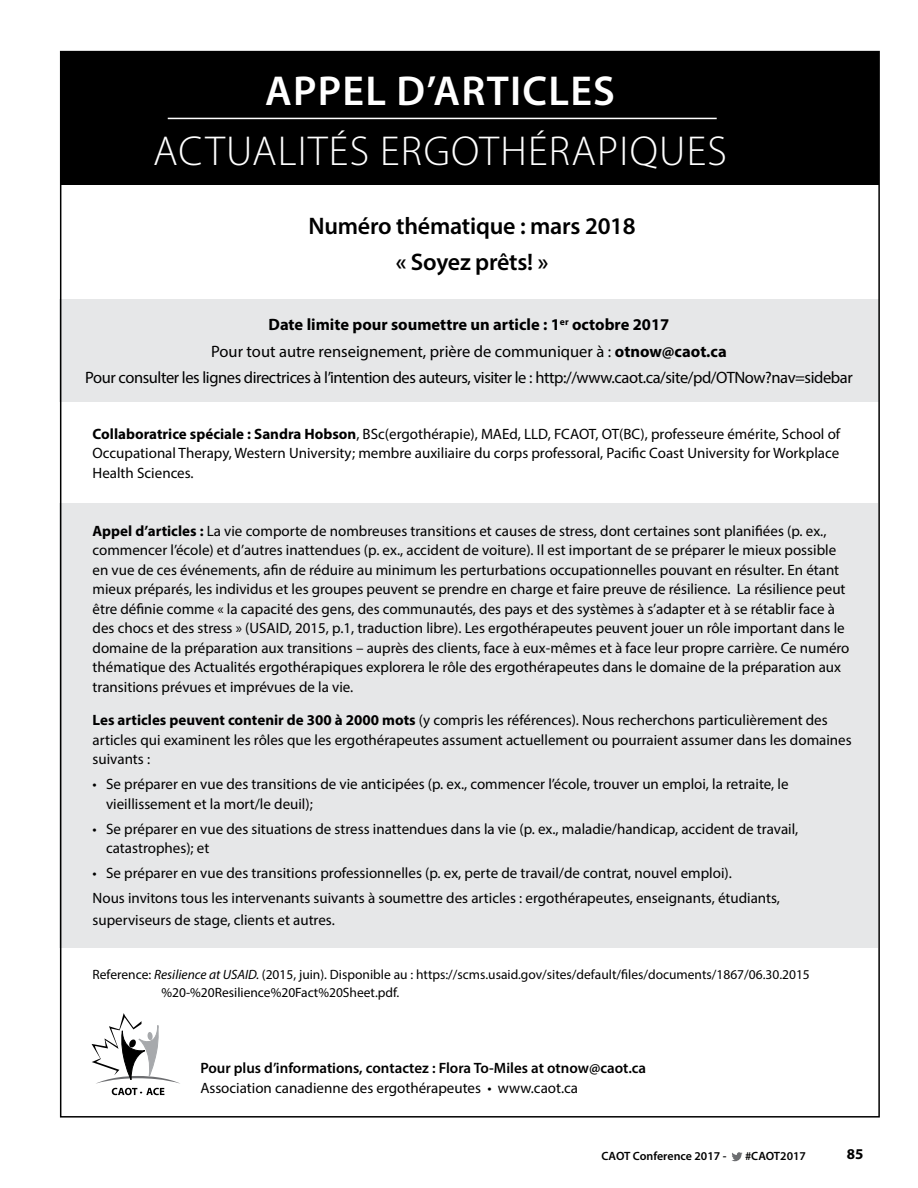
<style>
.page{position:relative;width:918px;height:1188px;background:#fff}
.page>*{position:absolute;margin:0;border:0;box-sizing:border-box;transform-origin:0 0}
.t1{font:300 42px "Myriad Pro";letter-spacing:.03em;color:#fff}
.t2{font:600 42px "Myriad Pro";letter-spacing:.03em;color:#fff}
.t3{font:600 24px "Myriad Pro";letter-spacing:-.01em;color:#000}
.t4{font:16.5px "Myriad Pro";letter-spacing:-.025em;color:#000}
.t5{font:16.5px "Myriad Pro";color:#000}
.t6{font:700 16.5px "Myriad Pro";color:#000}
.t7{font:15px/19.5px "Myriad Pro";color:#000}
.t8{font:600 15px "Myriad Pro";color:#000}
.t9{font:700 15px "Myriad Pro";color:#000}
.t10{font:13.5px/18px "Myriad Pro";color:#000}
.t11{font:600 12px "Myriad Pro";color:#000}
.s1{font-weight:700}
.s2{font-style:italic}
</style>
<div class="page">
<svg style="left:731px;top:1152px;width:12px;height:9px"></svg>
<div style="left:59px;top:300px;width:820px;height:102px;background:#e6e7e8"></div>
<div style="left:59px;top:504px;width:819px;height:444px;background:#e6e7e8"></div>
<div style="left:60px;top:52px;width:819px;height:133px;background:#000"></div>
<svg style="left:92px;top:1013px;width:88px;height:82px"></svg>
<hr style="left:168px;top:118px;width:549px;height:1px;background:#fff">
<p class="t2" style="left:265px;top:64px;width:351px">APPEL D’ARTICLES</p>
<p class="t1" style="left:153px;top:128px;width:575px">ACTUALITÉS ERGOTHÉRAPIQUES</p>
<p class="t3" style="left:308px;top:210px;width:329px">Numéro thématique : mars 2018</p>
<p class="t3" style="left:396px;top:246px;width:154px">« Soyez prêts! »</p>
<p class="t6" style="left:269px;top:314px;width:402px">Date limite pour soumettre un article : 1<sup>er</sup> octobre 2017</p>
<p class="t5" style="left:211px;top:342px;width:517px">Pour tout autre renseignement, prière de communiquer à : <span class="s1">otnow@caot.ca</span></p>
<p class="t4" style="left:85px;top:367px;width:769px">Pour consulter les lignes directrices à l’intention des auteurs, visiter le : http://www.caot.ca/site/pd/OTNow?nav=sidebar</p>
<p class="t7" style="left:93px;top:424px;width:749px;text-align:justify"><span class="s1">Collaboratrice spéciale : Sandra Hobson</span>, BSc(ergothérapie), MAEd, LLD, FCAOT, OT(BC), professeure émérite, School of Occupational Therapy, Western University; membre auxiliaire du corps professoral, Pacific Coast University for Workplace Health Sciences.</p>
<p class="t7" style="left:93px;top:521px;width:758px"><span class="s1">Appel d’articles :</span> La vie comporte de nombreuses transitions et causes de stress, dont certaines sont planifiées (p. ex., commencer l’école) et d’autres inattendues (p. ex., accident de voiture). Il est important de se préparer le mieux possible en vue de ces événements, afin de réduire au minimum les perturbations occupationnelles pouvant en résulter. En étant mieux préparés, les individus et les groupes peuvent se prendre en charge et faire preuve de résilience. La résilience peut être définie comme « la capacité des gens, des communautés, des pays et des systèmes à s’adapter et à se rétablir face à des chocs et des stress » (USAID, 2015, p.1, traduction libre). Les ergothérapeutes peuvent jouer un rôle important dans le domaine de la préparation aux transitions – auprès des clients, face à eux-mêmes et à face leur propre carrière. Ce numéro thématique des Actualités ergothérapiques explorera le rôle des ergothérapeutes dans le domaine de la préparation aux transitions prévues et imprévues de la vie.</p>
<p class="t7" style="left:93px;top:710px;width:761px"><span class="s1">Les articles peuvent contenir de 300 à 2000 mots</span> (y compris les références). Nous recherchons particulièrement des articles qui examinent les rôles que les ergothérapeutes assument actuellement ou pourraient assumer dans les domaines suivants :</p>
<p class="t7" style="left:106px;top:774px;width:684px;text-indent:-14px">• Se préparer en vue des transitions de vie anticipées (p. ex., commencer l’école, trouver un emploi, la retraite, le vieillissement et la mort/le deuil);</p>
<p class="t7" style="left:106px;top:819px;width:694px;text-indent:-14px">• Se préparer en vue des situations de stress inattendues dans la vie (p. ex., maladie/handicap, accident de travail, catastrophes); et</p>
<p class="t7" style="left:93px;top:863px;width:641px">• Se préparer en vue des transitions professionnelles (p. ex, perte de travail/de contrat, nouvel emploi).</p>
<p class="t7" style="left:93px;top:887px;width:689px;line-height:21.8px">Nous invitons tous les intervenants suivants à soumettre des articles : ergothérapeutes, enseignants, étudiants, superviseurs de stage, clients et autres.</p>
<p class="t10" style="left:162px;top:965px;width:650px;text-indent:-69px">Reference: <span class="s2">Resilience at USAID.</span> (2015, juin). Disponible au : https://scms.usaid.gov/sites/default/files/documents/1867/06.30.2015 %20-%20Resilience%20Fact%20Sheet.pdf.</p>
<p class="t8" style="left:200px;top:1058px;width:447px">Pour plus d’informations, contactez : Flora To-Miles at otnow@caot.ca</p>
<p class="t7" style="left:200px;top:1078px;width:379px">Association canadienne des ergothérapeutes • www.caot.ca</p>
<p class="t11" style="left:602px;top:1148px;width:126px">CAOT Conference 2017 -</p>
<p class="t11" style="left:745px;top:1148px;width:62px">#CAOT2017</p>
<p class="t9" style="left:847px;top:1144px;width:18px">85</p>
</div>
